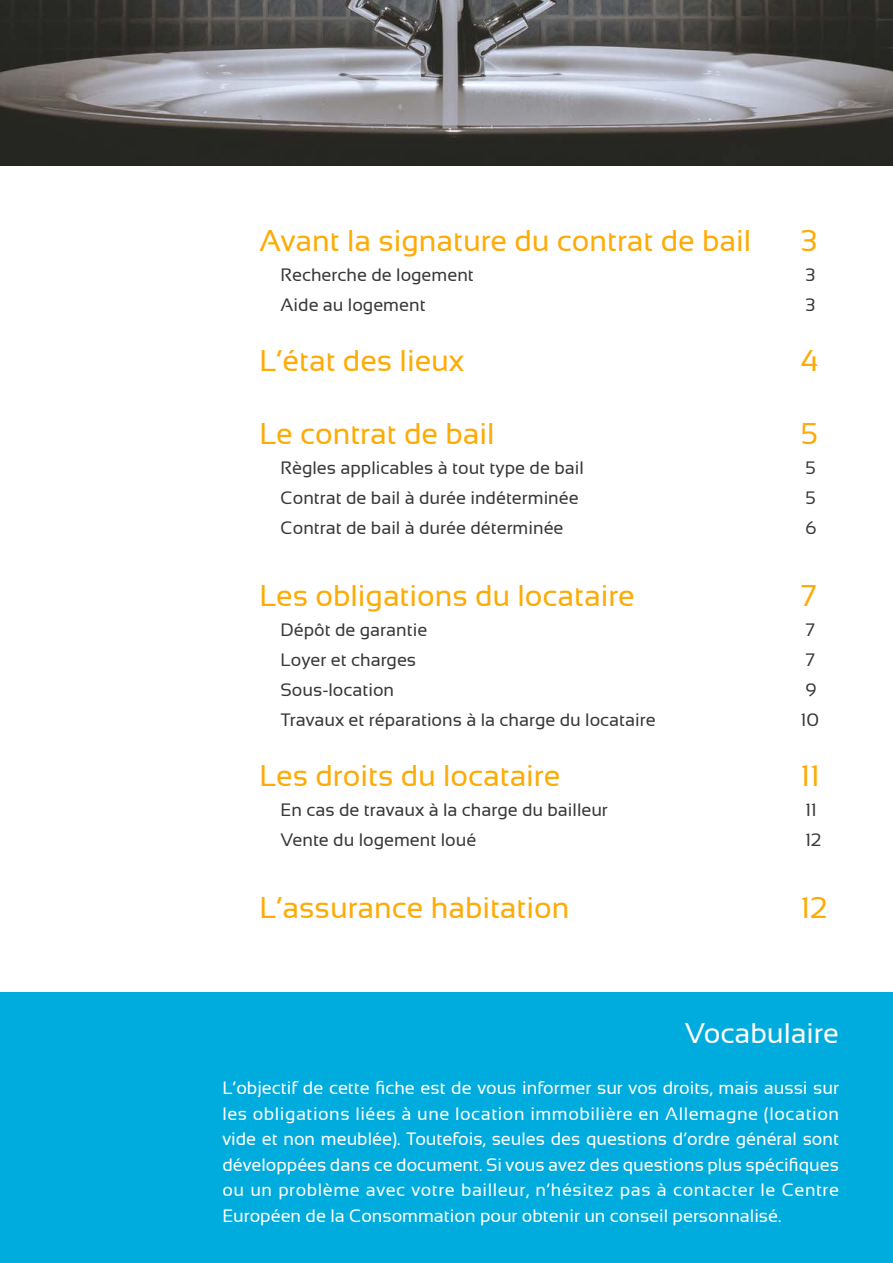
<style>
.page{position:relative;width:893px;height:1263px;background:#fff}
.page>*{position:absolute;margin:0;border:0;box-sizing:border-box;transform-origin:0 0}
.t1{font:30px "Sansation";color:#fdab06}
.t2{font:28.5px "Sansation";color:#fff}
.t3{font:18px/25.5px "Sansation";color:#fff;text-align:justify}
.t4{font:18px "Sansation";color:#393939}
</style>
<div class="page">
<div style="left:0;top:993px;width:893px;height:270px;background:#00acdd"></div>
<img style="left:0;top:0;width:893px;height:166px">
<h1 class="t1" style="left:259px;top:224px;width:493px">Avant la signature du contrat de bail</h1>
<h1 class="t1" style="left:801px;top:224px;width:18px">3</h1>
<p class="t4" style="left:281px;top:265px;width:195px">Recherche de logement</p>
<p class="t4" style="left:805px;top:265px;width:12px">3</p>
<p class="t4" style="left:281px;top:295px;width:146px">Aide au logement</p>
<p class="t4" style="left:805px;top:295px;width:12px">3</p>
<h1 class="t1" style="left:259px;top:344px;width:206px">L’état des lieux</h1>
<h1 class="t1" style="left:801px;top:344px;width:19px">4</h1>
<h1 class="t1" style="left:259px;top:416px;width:237px">Le contrat de bail</h1>
<h1 class="t1" style="left:801px;top:416px;width:19px">5</h1>
<p class="t4" style="left:281px;top:457px;width:305px">Règles applicables à tout type de bail</p>
<p class="t4" style="left:805px;top:457px;width:12px">5</p>
<p class="t4" style="left:281px;top:487px;width:300px">Contrat de bail à durée indéterminée</p>
<p class="t4" style="left:805px;top:487px;width:12px">5</p>
<p class="t4" style="left:281px;top:517px;width:284px">Contrat de bail à durée déterminée</p>
<p class="t4" style="left:805px;top:517px;width:13px">6</p>
<h1 class="t1" style="left:259px;top:578px;width:377px">Les obligations du locataire</h1>
<h1 class="t1" style="left:801px;top:578px;width:17px">7</h1>
<p class="t4" style="left:281px;top:619px;width:148px">Dépôt de garantie</p>
<p class="t4" style="left:805px;top:619px;width:11px">7</p>
<p class="t4" style="left:281px;top:649px;width:137px">Loyer et charges</p>
<p class="t4" style="left:805px;top:649px;width:11px">7</p>
<p class="t4" style="left:281px;top:679px;width:115px">Sous-location</p>
<p class="t4" style="left:805px;top:679px;width:13px">9</p>
<p class="t4" style="left:281px;top:709px;width:376px">Travaux et réparations à la charge du locataire</p>
<p class="t4" style="left:801px;top:709px;width:20px">10</p>
<h1 class="t1" style="left:259px;top:758px;width:303px">Les droits du locataire</h1>
<h1 class="t1" style="left:801px;top:758px;width:20px">11</h1>
<p class="t4" style="left:281px;top:799px;width:329px">En cas de travaux à la charge du bailleur</p>
<p class="t4" style="left:805px;top:799px;width:13px">11</p>
<p class="t4" style="left:281px;top:829px;width:197px">Vente du logement loué</p>
<p class="t4" style="left:805px;top:829px;width:17px">12</p>
<h1 class="t1" style="left:259px;top:890px;width:311px">L’assurance habitation</h1>
<h1 class="t1" style="left:801px;top:890px;width:28px">12</h1>
<h2 class="t2" style="left:685px;top:1017px;width:156px">Vocabulaire</h2>
<p class="t3" style="left:222px;top:1075px;width:618px">L’objectif de cette fiche est de vous informer sur vos droits, mais aussi sur les obligations liées à une location immobilière en Allemagne (location vide et non meublée). Toutefois, seules des questions d’ordre général sont développées dans ce document. Si vous avez des questions plus spécifiques ou un problème avec votre bailleur, n’hésitez pas à contacter le Centre Européen de la Consommation pour obtenir un conseil personnalisé.</p>
</div>
